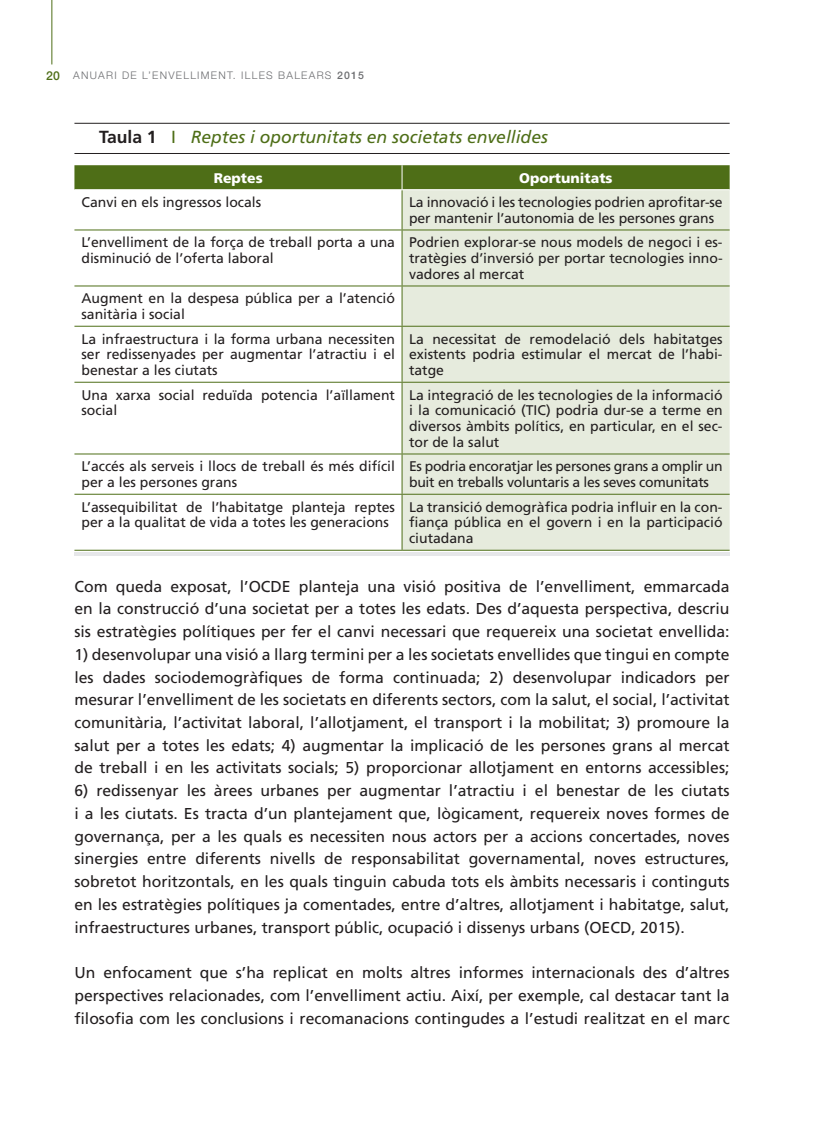
<style>
.page{position:relative;width:819px;height:1141px;background:#fff}
.page>*{position:absolute;margin:0;border:0;box-sizing:border-box;transform-origin:0 0}
.t1{font:italic 17.5px "Frutiger LT Std";color:#4e6e17}
.t2{font:15.75px/22.8px "Frutiger LT Std";color:#231f20;text-align:justify}
.t3{font:14px/15.8px "Frutiger LT Std";color:#231f20}
.t4{font:14px/15.8px "Frutiger LT Std";letter-spacing:-.02em;color:#231f20}
.t5{font:900 14px "Frutiger LT Std";color:#fff}
.t6{font:300 10.5px "Helvetica Neue LT Std";letter-spacing:.12em;color:#6c6d70}
.s1{font-weight:500;font-size:12.25px;color:#4e6e17}
.s2{font-weight:500}
.s3{font-weight:700;font-style:normal;color:#231f20}
.s4{font-style:normal}
</style>
<div class="page">
<hr style="left:52px;top:0;width:1px;height:64px;background:#4e6e17">
<hr style="left:74px;top:123px;width:655px;height:1px;background:#231f20">
<hr style="left:74px;top:153px;width:655px;height:1px;background:#231f20">
<div style="left:402px;top:190px;width:327px;height:360px;background:#e6ebdd"></div>
<hr style="left:401px;top:190px;width:1px;height:40px;background:#4e6e17">
<hr style="left:74px;top:230px;width:328px;height:1px;background:#4e6e17">
<hr style="left:402px;top:230px;width:327px;height:1px;background:#4e6e17">
<hr style="left:401px;top:230px;width:1px;height:56px;background:#4e6e17">
<hr style="left:74px;top:286px;width:328px;height:1px;background:#4e6e17">
<hr style="left:402px;top:286px;width:327px;height:1px;background:#4e6e17">
<hr style="left:401px;top:286px;width:1px;height:40px;background:#4e6e17">
<hr style="left:74px;top:326px;width:328px;height:1px;background:#4e6e17">
<hr style="left:402px;top:326px;width:327px;height:1px;background:#4e6e17">
<hr style="left:401px;top:327px;width:1px;height:55px;background:#4e6e17">
<hr style="left:74px;top:382px;width:328px;height:1px;background:#4e6e17">
<hr style="left:402px;top:382px;width:327px;height:1px;background:#4e6e17">
<hr style="left:401px;top:383px;width:1px;height:71px;background:#4e6e17">
<hr style="left:74px;top:454px;width:328px;height:1px;background:#4e6e17">
<hr style="left:402px;top:454px;width:327px;height:1px;background:#4e6e17">
<hr style="left:401px;top:454px;width:1px;height:40px;background:#4e6e17">
<hr style="left:74px;top:494px;width:328px;height:1px;background:#4e6e17">
<hr style="left:402px;top:494px;width:327px;height:1px;background:#4e6e17">
<hr style="left:401px;top:495px;width:1px;height:55px;background:#4e6e17">
<hr style="left:74px;top:550px;width:328px;height:1px;background:#4e6e17">
<hr style="left:402px;top:550px;width:327px;height:1px;background:#4e6e17">
<div style="left:74px;top:165px;width:655px;height:24px;background:#4e6e17"></div>
<hr style="left:74px;top:552px;width:655px;height:4px;background:#e6e7e9">
<p class="t6" style="left:46px;top:69px;width:319px"><span class="s1">20</span> ANUARI DE L’ENVELLIMENT. ILLES BALEARS <span class="s2">2015</span></p>
<p class="t1" style="left:99px;top:127px;width:450px"><span class="s3">Taula 1</span> <span class="s4">I</span> Reptes i oportunitats en societats envellides</p>
<p class="t5" style="left:214px;top:169px;width:51px">Reptes</p>
<p class="t5" style="left:519px;top:169px;width:95px">Oportunitats</p>
<p class="t3" style="left:81px;top:195px;width:181px">Canvi en els ingressos locals</p>
<p class="t3" style="left:409px;top:195px;width:315px">La innovació i les tecnologies podrien aprofitar-se per mantenir l’autonomia de les persones grans</p>
<p class="t3" style="left:81px;top:235px;width:315px">L’envelliment de la força de treball porta a una disminució de l’oferta laboral</p>
<p class="t3" style="left:409px;top:235px;width:315px;text-align:justify">Podrien explorar-se nous models de negoci i es&shy;tratègies d’inversió per portar tecnologies inno&shy;vadores al mercat</p>
<p class="t3" style="left:81px;top:291px;width:315px">Augment en la despesa pública per a l’atenció sanitària i social</p>
<p class="t3" style="left:81px;top:331px;width:315px;text-align:justify">La infraestructura i la forma urbana necessiten ser redissenyades per augmentar l’atractiu i el benestar a les ciutats</p>
<p class="t3" style="left:409px;top:331px;width:315px;text-align:justify">La necessitat de remodelació dels habitatges existents podria estimular el mercat de l’habi&shy;tatge</p>
<p class="t3" style="left:81px;top:387px;width:315px">Una xarxa social reduïda potencia l’aïllament social</p>
<p class="t3" style="left:409px;top:387px;width:315px;text-align:justify">La integració de les tecnologies de la informació i la comunicació (TIC) podria dur-se a terme en diversos àmbits polítics, en particular, en el sec&shy;tor de la salut</p>
<p class="t3" style="left:81px;top:459px;width:315px">L’accés als serveis i llocs de treball és més difícil per a les persones grans</p>
<p class="t4" style="left:409px;top:459px;width:315px">Es podria encoratjar les persones grans a omplir un buit en treballs voluntaris a les seves comunitats</p>
<p class="t3" style="left:81px;top:499px;width:315px">L’assequibilitat de l’habitatge planteja reptes per a la qualitat de vida a totes les generacions</p>
<p class="t3" style="left:409px;top:499px;width:315px;text-align:justify">La transició demogràfica podria influir en la con&shy;fiança pública en el govern i en la participació ciutadana</p>
<p class="t2" style="left:74px;top:575px;width:656px">Com queda exposat, l’OCDE planteja una visió positiva de l’envelliment, emmarcada en la construcció d’una societat per a totes les edats. Des d’aquesta perspectiva, descriu sis estratègies polítiques per fer el canvi necessari que requereix una societat envellida:</p>
<p class="t2" style="left:74px;top:643px;width:656px">1) desenvolupar una visió a llarg termini per a les societats envellides que tingui en compte les dades sociodemogràfiques de forma continuada; 2) desenvolupar indicadors per mesurar l’envelliment de les societats en diferents sectors, com la salut, el social, l’activitat comunitària, l’activitat laboral, l’allotjament, el transport i la mobilitat; 3) promoure la salut per a totes les edats; 4) augmentar la implicació de les persones grans al mercat de treball i en les activitats socials; 5) proporcionar allotjament en entorns accessibles;</p>
<p class="t2" style="left:74px;top:779px;width:656px">6) redissenyar les àrees urbanes per augmentar l’atractiu i el benestar de les ciutats i a les ciutats. Es tracta d’un plantejament que, lògicament, requereix noves formes de governança, per a les quals es necessiten nous actors per a accions concertades, noves sinergies entre diferents nivells de responsabilitat governamental, noves estructures, sobretot horitzontals, en les quals tinguin cabuda tots els àmbits necessaris i continguts en les estratègies polítiques ja comentades, entre d’altres, allotjament i habitatge, salut, infraestructures urbanes, transport públic, ocupació i dissenys urbans (OECD, 2015).</p>
<p class="t2" style="left:74px;top:961px;width:656px">Un enfocament que s’ha replicat en molts altres informes internacionals des d’altres perspectives relacionades, com l’envelliment actiu. Així, per exemple, cal destacar tant la filosofia com les conclusions i recomanacions contingudes a l’estudi realitzat en el marc</p>
</div>
